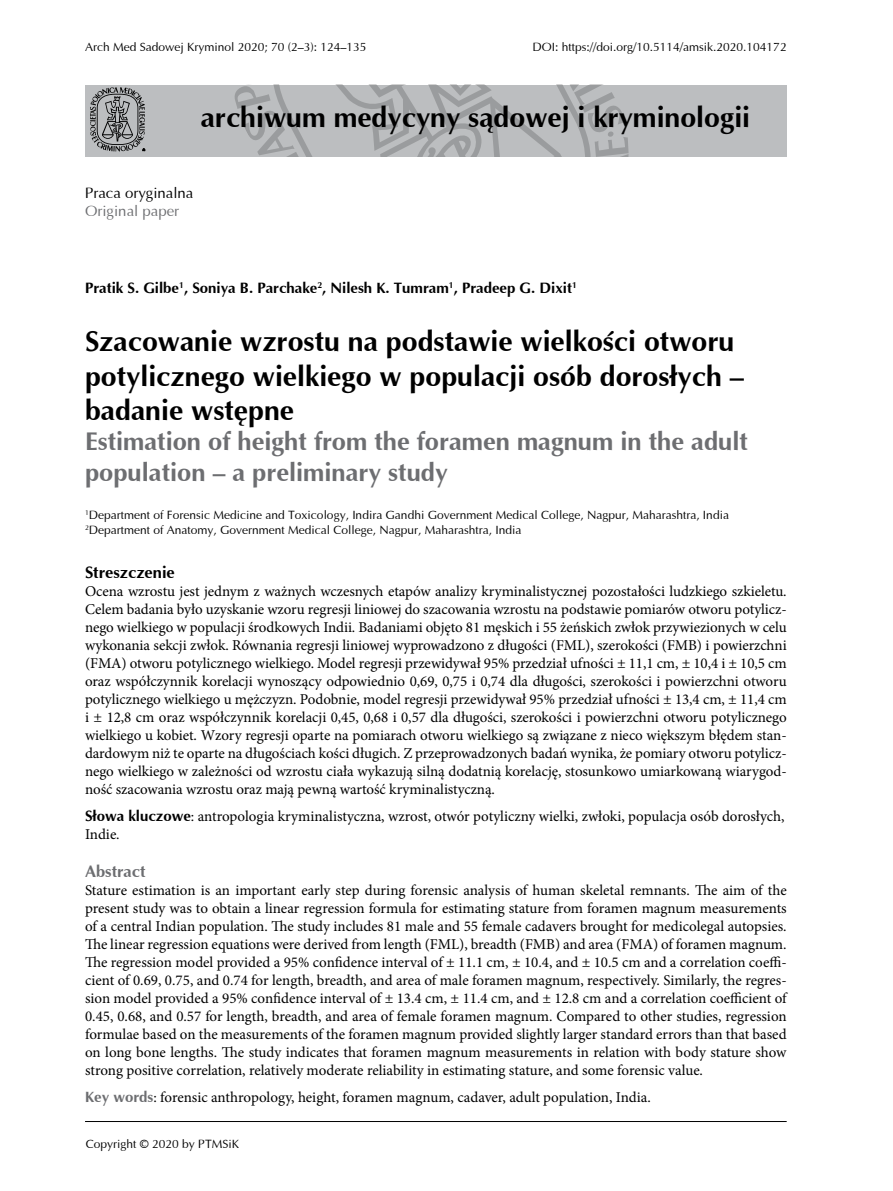
<style>
.page{position:relative;width:893px;height:1191px;background:#fff}
.page>*{position:absolute;margin:0;border:0;box-sizing:border-box;transform-origin:0 0}
.t1{font:700 28.5px/34.2px "Ottawa";color:#000}
.t2{font:700 25.5px/30.6px "Ottawa";color:#6d6e71}
.t3{font:700 16.5px "Ottawa";color:#000}
.t4{font:700 16.5px "Ottawa";color:#6d6e71}
.t5{font:15px/18px "Minion Pro";color:#000;text-align:justify}
.t6{font:700 15px "Ottawa";color:#000}
.t7{font:15px "Ottawa";color:#000}
.t8{font:15px "Ottawa";color:#6d6e71}
.t9{font:12px/14.4px "Ottawa";color:#000}
.s1{font-family:"Ottawa";font-weight:700}
.s2{font-family:"Ottawa";font-weight:700;color:#6d6e71}
</style>
<div class="page">
<div style="left:85px;top:85px;width:702px;height:71px;background:#bcbec0"></div>
<svg style="left:234px;top:85px;width:395px;height:71px"></svg>
<svg style="left:90px;top:87px;width:55px;height:64px"></svg>
<hr style="left:85px;top:1121px;width:702px;height:1px;background:#000">
<p class="t9" style="left:85px;top:40px;width:283px">Arch Med Sadowej Kryminol 2020; 70 (2–3): 124–135</p>
<p class="t9" style="left:532px;top:40px;width:256px">DOI: https://doi.org/10.5114/amsik.2020.104172</p>
<h1 class="t1" style="left:201px;top:99px;width:551px">archiwum medycyny sądowej i kryminologii</h1>
<p class="t7" style="left:85px;top:183px;width:110px">Praca oryginalna</p>
<p class="t8" style="left:85px;top:202px;width:96px">Original paper</p>
<p class="t6" style="left:85px;top:279px;width:493px">Pratik S. Gilbe<sup>1</sup>, Soniya B. Parchake<sup>2</sup>, Nilesh K. Tumram<sup>1</sup>, Pradeep G. Dixit<sup>1</sup></p>
<h1 class="t1" style="left:85px;top:324px;width:660px">Szacowanie wzrostu na podstawie wielkości otworu potylicznego wielkiego w populacji osób dorosłych – badanie wstępne</h1>
<h2 class="t2" style="left:85px;top:426px;width:664px">Estimation of height from the foramen magnum in the adult population – a preliminary study</h2>
<p class="t9" style="left:85px;top:508px;width:645px"><sup>1</sup>Department of Forensic Medicine and Toxicology, Indira Gandhi Government Medical College, Nagpur, Maharashtra, India<br><sup>2</sup>Department of Anatomy, Government Medical College, Nagpur, Maharashtra, India</p>
<p class="t3" style="left:85px;top:561px;width:91px">Streszczenie</p>
<p class="t5" style="left:85px;top:582px;width:703px">Ocena wzrostu jest jednym z ważnych wczesnych etapów analizy kryminalistycznej pozostałości ludzkiego szkieletu.<br>Celem badania było uzyskanie wzoru regresji liniowej do szacowania wzrostu na podstawie pomiarów otworu potylicz&shy;nego wielkiego w populacji środkowych Indii. Badaniami objęto 81 męskich i 55 żeńskich zwłok przywiezionych w celu wykonania sekcji zwłok. Równania regresji liniowej wyprowadzono z długości (FML), szerokości (FMB) i powierzchni (FMA) otworu potylicznego wielkiego. Model regresji przewidywał 95% przedział ufności ± 11,1 cm, ± 10,4 i ± 10,5 cm oraz współczynnik korelacji wynoszący odpowiednio 0,69, 0,75 i 0,74 dla długości, szerokości i powierzchni otworu potylicznego wielkiego u mężczyzn. Podobnie, model regresji przewidywał 95% przedział ufności ± 13,4 cm, ± 11,4 cm i ± 12,8 cm oraz współczynnik korelacji 0,45, 0,68 i 0,57 dla długości, szerokości i powierzchni otworu potylicznego wielkiego u kobiet. Wzory regresji oparte na pomiarach otworu wielkiego są związane z nieco większym błędem stan&shy;dardowym niż te oparte na długościach kości długich. Z przeprowadzonych badań wynika, że pomiary otworu potylicz&shy;nego wielkiego w zależności od wzrostu ciała wykazują silną dodatnią korelację, stosunkowo umiarkowaną wiarygod&shy;ność szacowania wzrostu oraz mają pewną wartość kryminalistyczną.</p>
<p class="t5" style="left:85px;top:807px;width:701px"><span class="s1">Słowa kluczowe</span>: antropologia kryminalistyczna, wzrost, otwór potyliczny wielki, zwłoki, populacja osób dorosłych,<br>Indie.</p>
<p class="t4" style="left:85px;top:860px;width:62px">Abstract</p>
<p class="t5" style="left:85px;top:881px;width:703px">Stature estimation is an important early step during forensic analysis of human skeletal remnants. The aim of the present study was to obtain a linear regression formula for estimating stature from foramen magnum measurements of a central Indian population. The study includes 81 male and 55 female cadavers brought for medicolegal autopsies.<br>The linear regression equations were derived from length (FML), breadth (FMB) and area (FMA) of foramen magnum.<br>The regression model provided a 95% confidence interval of ± 11.1 cm, ± 10.4, and ± 10.5 cm and a correlation coeffi&shy;cient of 0.69, 0.75, and 0.74 for length, breadth, and area of male foramen magnum, respectively. Similarly, the regres&shy;sion model provided a 95% confidence interval of ± 13.4 cm, ± 11.4 cm, and ± 12.8 cm and a correlation coefficient of 0.45, 0.68, and 0.57 for length, breadth, and area of female foramen magnum. Compared to other studies, regression formulae based on the measurements of the foramen magnum provided slightly larger standard errors than that based on long bone lengths. The study indicates that foramen magnum measurements in relation with body stature show strong positive correlation, relatively moderate reliability in estimating stature, and some forensic value.</p>
<p class="t5" style="left:85px;top:1088px;width:567px"><span class="s2">Key words</span>: forensic anthropology, height, foramen magnum, cadaver, adult population, India.</p>
<p class="t9" style="left:86px;top:1136px;width:155px">Copyright © 2020 by PTMSiK</p>
</div>
